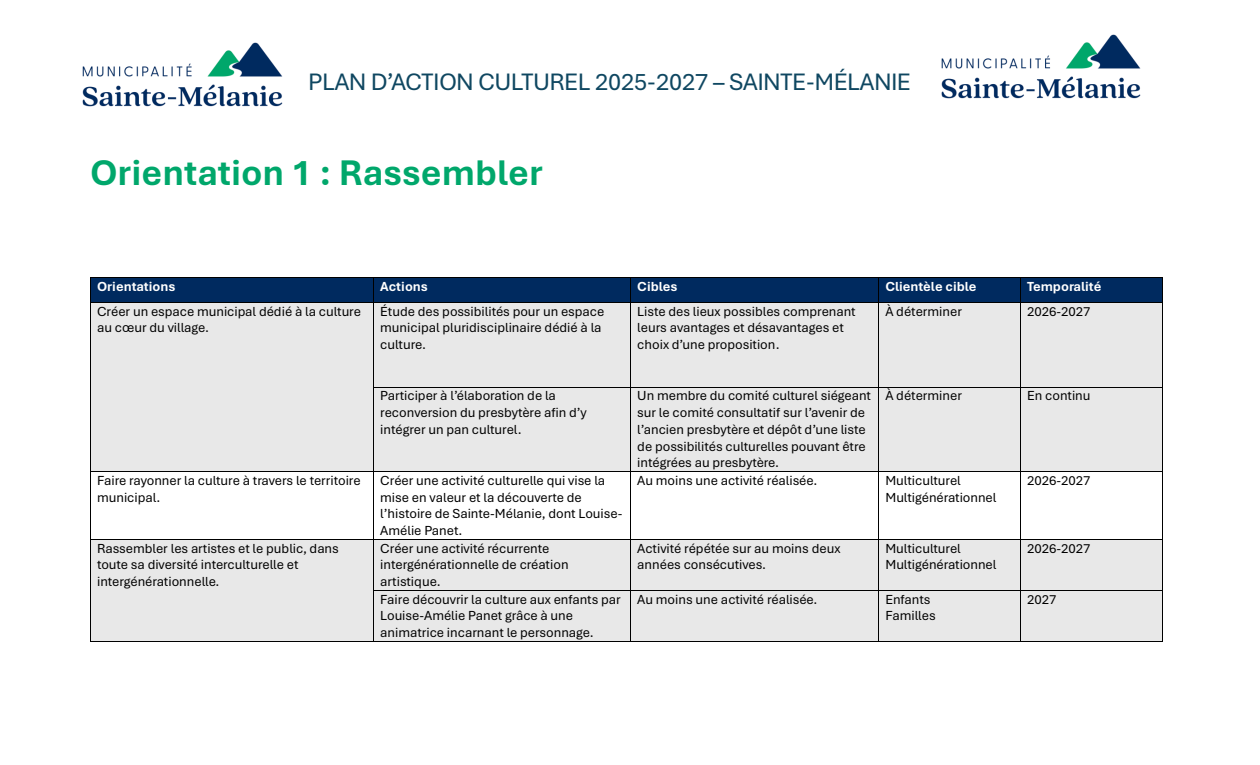
<style>
.page{position:relative;width:1260px;height:765px;background:#fff}
.page>*{position:absolute;margin:0;border:0;box-sizing:border-box;transform-origin:0 0}
.t1{font:700 37.5px "Aptos";color:#00a76b}
.t2{font:25px "Aptos Display";color:#0f4761}
.t3{font:13.75px/16.8px "Aptos";letter-spacing:-.005em;color:#000}
.t4{font:700 13.75px "Aptos";color:#fff}
</style>
<div class="page">
<img style="left:82px;top:42px;width:201px;height:65px">
<img style="left:941px;top:34px;width:200px;height:65px">
<div style="left:91px;top:278px;width:282px;height:24px;background:#002a5f"></div>
<div style="left:374px;top:278px;width:256px;height:24px;background:#002a5f"></div>
<div style="left:631px;top:278px;width:247px;height:24px;background:#002a5f"></div>
<div style="left:879px;top:278px;width:141px;height:24px;background:#002a5f"></div>
<div style="left:1021px;top:278px;width:141px;height:24px;background:#002a5f"></div>
<hr style="left:91px;top:278px;width:282px;height:1px;background:#000">
<hr style="left:374px;top:278px;width:256px;height:1px;background:#000">
<hr style="left:631px;top:278px;width:247px;height:1px;background:#000">
<hr style="left:879px;top:278px;width:141px;height:1px;background:#000">
<hr style="left:1021px;top:278px;width:141px;height:1px;background:#000">
<div style="left:91px;top:303px;width:282px;height:168px;background:#e8e8e8"></div>
<div style="left:374px;top:303px;width:256px;height:84px;background:#e8e8e8"></div>
<div style="left:631px;top:303px;width:247px;height:84px;background:#e8e8e8"></div>
<div style="left:879px;top:303px;width:141px;height:84px;background:#e8e8e8"></div>
<div style="left:1021px;top:303px;width:141px;height:84px;background:#e8e8e8"></div>
<svg style="left:90px;top:278px;width:1px;height:25px"></svg>
<hr style="left:91px;top:302px;width:282px;height:1px;background:#000">
<svg style="left:373px;top:278px;width:1px;height:25px"></svg>
<hr style="left:374px;top:302px;width:256px;height:1px;background:#000">
<svg style="left:630px;top:278px;width:1px;height:25px"></svg>
<hr style="left:631px;top:302px;width:247px;height:1px;background:#000">
<svg style="left:878px;top:278px;width:1px;height:25px"></svg>
<hr style="left:879px;top:302px;width:141px;height:1px;background:#000">
<svg style="left:1020px;top:278px;width:1px;height:25px"></svg>
<hr style="left:1021px;top:302px;width:141px;height:1px;background:#000">
<svg style="left:1162px;top:278px;width:1px;height:25px"></svg>
<hr style="left:90px;top:303px;width:1px;height:84px;background:#000">
<hr style="left:373px;top:303px;width:1px;height:84px;background:#000">
<hr style="left:630px;top:303px;width:1px;height:84px;background:#000">
<hr style="left:878px;top:303px;width:1px;height:84px;background:#000">
<hr style="left:1020px;top:303px;width:1px;height:84px;background:#000">
<hr style="left:1162px;top:303px;width:1px;height:84px;background:#000">
<div style="left:374px;top:387px;width:256px;height:84px;background:#e8e8e8"></div>
<div style="left:631px;top:387px;width:247px;height:84px;background:#e8e8e8"></div>
<div style="left:879px;top:387px;width:141px;height:84px;background:#e8e8e8"></div>
<div style="left:1021px;top:387px;width:141px;height:84px;background:#e8e8e8"></div>
<hr style="left:374px;top:387px;width:256px;height:1px;background:#000">
<hr style="left:631px;top:387px;width:247px;height:1px;background:#000">
<hr style="left:879px;top:387px;width:141px;height:1px;background:#000">
<hr style="left:1021px;top:387px;width:141px;height:1px;background:#000">
<hr style="left:90px;top:387px;width:1px;height:84px;background:#000">
<hr style="left:373px;top:387px;width:1px;height:84px;background:#000">
<hr style="left:630px;top:387px;width:1px;height:84px;background:#000">
<hr style="left:878px;top:387px;width:1px;height:84px;background:#000">
<hr style="left:1020px;top:387px;width:1px;height:84px;background:#000">
<hr style="left:1162px;top:387px;width:1px;height:84px;background:#000">
<hr style="left:91px;top:471px;width:282px;height:1px;background:#000">
<hr style="left:374px;top:471px;width:256px;height:1px;background:#000">
<hr style="left:631px;top:471px;width:247px;height:1px;background:#000">
<hr style="left:879px;top:471px;width:141px;height:1px;background:#000">
<hr style="left:1021px;top:471px;width:141px;height:1px;background:#000">
<hr style="left:90px;top:472px;width:1px;height:67px;background:#000">
<hr style="left:373px;top:472px;width:1px;height:67px;background:#000">
<hr style="left:630px;top:472px;width:1px;height:67px;background:#000">
<hr style="left:878px;top:472px;width:1px;height:67px;background:#000">
<hr style="left:1020px;top:472px;width:1px;height:67px;background:#000">
<hr style="left:1162px;top:472px;width:1px;height:67px;background:#000">
<div style="left:91px;top:540px;width:282px;height:101px;background:#e8e8e8"></div>
<div style="left:374px;top:540px;width:256px;height:50px;background:#e8e8e8"></div>
<div style="left:631px;top:540px;width:247px;height:50px;background:#e8e8e8"></div>
<div style="left:879px;top:540px;width:141px;height:50px;background:#e8e8e8"></div>
<div style="left:1021px;top:540px;width:141px;height:50px;background:#e8e8e8"></div>
<hr style="left:91px;top:539px;width:282px;height:1px;background:#000">
<hr style="left:374px;top:539px;width:256px;height:1px;background:#000">
<hr style="left:631px;top:539px;width:247px;height:1px;background:#000">
<hr style="left:879px;top:539px;width:141px;height:1px;background:#000">
<hr style="left:1021px;top:539px;width:141px;height:1px;background:#000">
<hr style="left:90px;top:540px;width:1px;height:50px;background:#000">
<hr style="left:373px;top:540px;width:1px;height:50px;background:#000">
<hr style="left:630px;top:540px;width:1px;height:50px;background:#000">
<hr style="left:878px;top:540px;width:1px;height:50px;background:#000">
<hr style="left:1020px;top:540px;width:1px;height:50px;background:#000">
<hr style="left:1162px;top:540px;width:1px;height:50px;background:#000">
<div style="left:374px;top:591px;width:256px;height:50px;background:#e8e8e8"></div>
<div style="left:631px;top:591px;width:247px;height:50px;background:#e8e8e8"></div>
<div style="left:879px;top:591px;width:141px;height:50px;background:#e8e8e8"></div>
<div style="left:1021px;top:591px;width:141px;height:50px;background:#e8e8e8"></div>
<hr style="left:374px;top:590px;width:256px;height:1px;background:#000">
<hr style="left:631px;top:590px;width:247px;height:1px;background:#000">
<hr style="left:879px;top:590px;width:141px;height:1px;background:#000">
<hr style="left:1021px;top:590px;width:141px;height:1px;background:#000">
<hr style="left:90px;top:591px;width:1px;height:50px;background:#000">
<hr style="left:91px;top:641px;width:282px;height:1px;background:#000">
<hr style="left:373px;top:591px;width:1px;height:50px;background:#000">
<hr style="left:374px;top:641px;width:256px;height:1px;background:#000">
<hr style="left:630px;top:591px;width:1px;height:50px;background:#000">
<hr style="left:631px;top:641px;width:247px;height:1px;background:#000">
<hr style="left:878px;top:591px;width:1px;height:50px;background:#000">
<hr style="left:879px;top:641px;width:141px;height:1px;background:#000">
<hr style="left:1020px;top:591px;width:1px;height:50px;background:#000">
<hr style="left:1021px;top:641px;width:141px;height:1px;background:#000">
<hr style="left:1162px;top:591px;width:1px;height:50px;background:#000">
<h2 class="t2" style="left:308px;top:67px;width:604px">PLAN D’ACTION CULTUREL 2025-2027 – SAINTE-MÉLANIE</h2>
<p class="t1" style="left:90px;top:150px;width:454px">Orientation 1 : Rassembler</p>
<p class="t4" style="left:97px;top:278px;width:80px">Orientations</p>
<p class="t4" style="left:380px;top:278px;width:49px">Actions</p>
<p class="t4" style="left:637px;top:278px;width:42px">Cibles</p>
<p class="t4" style="left:885px;top:278px;width:93px">Clientèle cible</p>
<p class="t4" style="left:1027px;top:278px;width:76px">Temporalité</p>
<p class="t3" style="left:97px;top:303px;width:265px">Créer un espace municipal dédié à la culture au cœur du village.</p>
<p class="t3" style="left:380px;top:303px;width:226px">Étude des possibilités pour un espace municipal pluridisciplinaire dédié à la culture.</p>
<p class="t3" style="left:637px;top:303px;width:220px">Liste des lieux possibles comprenant leurs avantages et désavantages et choix d’une proposition.</p>
<p class="t3" style="left:885px;top:303px;width:78px">À déterminer</p>
<p class="t3" style="left:1027px;top:303px;width:65px">2026-2027</p>
<p class="t3" style="left:380px;top:387px;width:208px">Participer à l’élaboration de la reconversion du presbytère afin d’y intégrer un pan culturel.</p>
<p class="t3" style="left:637px;top:387px;width:235px">Un membre du comité culturel siégeant sur le comité consultatif sur l’avenir de l’ancien presbytère et dépôt d’une liste de possibilités culturelles pouvant être intégrées au presbytère.</p>
<p class="t3" style="left:885px;top:387px;width:78px">À déterminer</p>
<p class="t3" style="left:1027px;top:387px;width:65px">En continu</p>
<p class="t3" style="left:97px;top:472px;width:265px">Faire rayonner la culture à travers le territoire municipal.</p>
<p class="t3" style="left:380px;top:472px;width:244px">Créer une activité culturelle qui vise la mise en valeur et la découverte de l’histoire de Sainte-Mélanie, dont Louise-Amélie Panet.</p>
<p class="t3" style="left:637px;top:472px;width:182px">Au moins une activité réalisée.</p>
<p class="t3" style="left:885px;top:472px;width:113px">Multiculturel<br>Multigénérationnel</p>
<p class="t3" style="left:1027px;top:472px;width:65px">2026-2027</p>
<p class="t3" style="left:97px;top:540px;width:243px">Rassembler les artistes et le public, dans toute sa diversité interculturelle et intergénérationnelle.</p>
<p class="t3" style="left:380px;top:540px;width:190px">Créer une activité récurrente intergénérationnelle de création artistique.</p>
<p class="t3" style="left:637px;top:540px;width:205px">Activité répétée sur au moins deux années consécutives.</p>
<p class="t3" style="left:885px;top:540px;width:113px">Multiculturel<br>Multigénérationnel</p>
<p class="t3" style="left:1027px;top:540px;width:65px">2026-2027</p>
<p class="t3" style="left:380px;top:591px;width:242px">Faire découvrir la culture aux enfants par<br>Louise-Amélie Panet grâce à une animatrice incarnant le personnage.</p>
<p class="t3" style="left:637px;top:591px;width:182px">Au moins une activité réalisée.</p>
<p class="t3" style="left:885px;top:591px;width:47px">Enfants</p>
<p class="t3" style="left:1027px;top:591px;width:31px">2027</p>
<p class="t3" style="left:885px;top:607px;width:52px">Familles</p>
</div>
